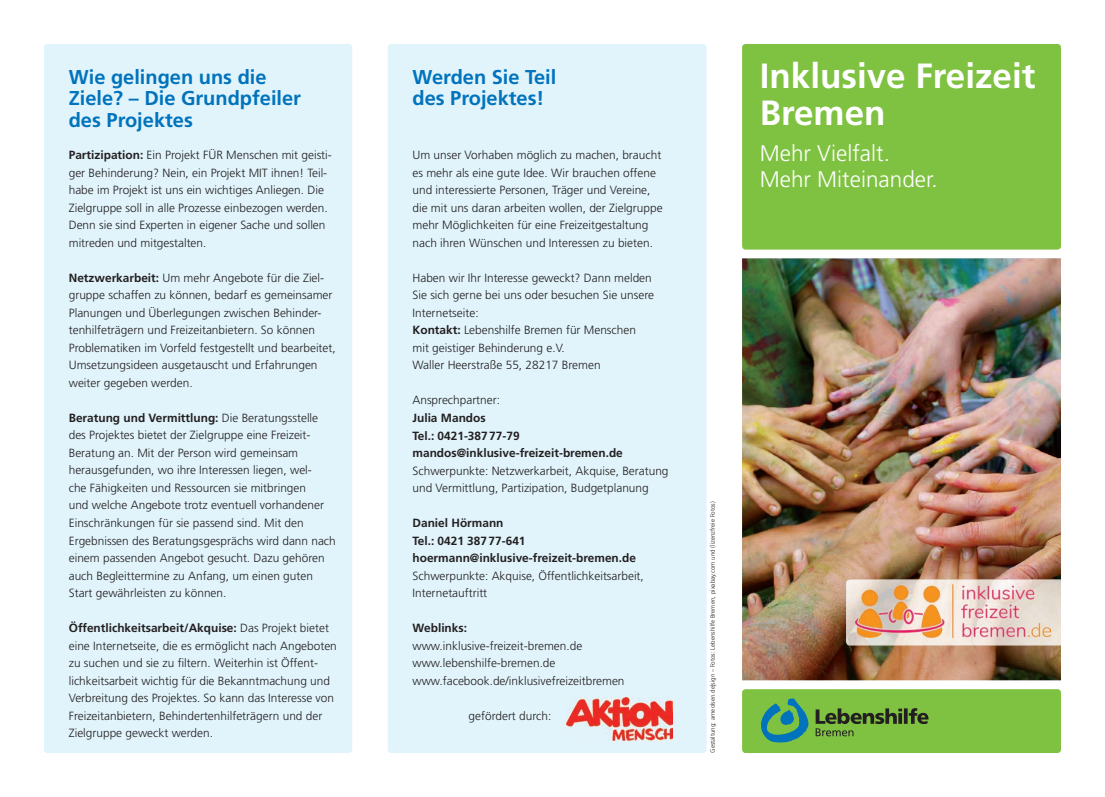
<style>
.page{position:relative;width:1105px;height:797px;background:#fff}
.page>*{position:absolute;margin:0;border:0;box-sizing:border-box;transform-origin:0 0}
.t1{font:700 35px/37.5px "Frutiger";color:#fff}
.t2{font:300 22.5px/26.2px "Frutiger";color:#fff}
.t3{font:700 20px/21.5px "Frutiger";color:#0073bc}
.t4{font:300 11.88px/17.5px "Frutiger";color:#231f20}
.t5{font:700 11.88px/17.5px "Frutiger";color:#231f20}
.t6{font:300 6.25px "Frutiger";color:#231f20}
.s1{font-weight:700}
</style>
<div class="page">
<div style="left:742px;top:44px;width:319px;height:205px;background:#7fc241;border-radius:4px"></div>
<div style="left:742px;top:689px;width:319px;height:64px;background:#7fc241;border-radius:4px"></div>
<div style="left:44px;top:44px;width:308px;height:709px;background:#e1f4fc;border-radius:4px"></div>
<div style="left:388px;top:44px;width:319px;height:709px;background:#e1f4fc;border-radius:4px"></div>
<img style="left:742px;top:258px;width:319px;height:422px">
<img style="left:846px;top:579px;width:215px;height:66px">
<img style="left:855px;top:584px;width:195px;height:53px">
<svg style="left:761px;top:698px;width:48px;height:44px"></svg>
<svg style="left:816px;top:708px;width:112px;height:28px"></svg>
<img style="left:567px;top:697px;width:106px;height:43px">
<h3 class="t3" style="left:69px;top:66px;width:234px">Wie gelingen uns die<br>Ziele? – Die Grundpfeiler des Projektes</h3>
<h3 class="t3" style="left:412px;top:66px;width:145px">Werden Sie Teil des Projektes!</h3>
<p class="t4" style="left:69px;top:146px;width:265px"><span class="s1">Partizipation:</span> Ein Projekt FÜR Menschen mit geisti&shy;ger Behinderung? Nein, ein Projekt MIT ihnen! Teil&shy;habe im Projekt ist uns ein wichtiges Anliegen. Die Zielgruppe soll in alle Prozesse einbezogen werden.<br>Denn sie sind Experten in eigener Sache und sollen mitreden und mitgestalten.</p>
<p class="t4" style="left:69px;top:269px;width:268px"><span class="s1">Netzwerkarbeit:</span> Um mehr Angebote für die Ziel&shy;gruppe schaffen zu können, bedarf es gemeinsamer Planungen und Überlegungen zwischen Behinder&shy;tenhilfeträgern und Freizeitanbietern. So können Problematiken im Vorfeld festgestellt und bearbeitet, Umsetzungsideen ausgetauscht und Erfahrungen weiter gegeben werden.</p>
<p class="t4" style="left:69px;top:409px;width:269px"><span class="s1">Beratung und Vermittlung:</span> Die Beratungsstelle des Projektes bietet der Zielgruppe eine Freizeit-Beratung an. Mit der Person wird gemeinsam herausgefunden, wo ihre Interessen liegen, wel-<br>che Fähigkeiten und Ressourcen sie mitbringen<br>und welche Angebote trotz eventuell vorhandener Einschränkungen für sie passend sind. Mit den Ergebnissen des Beratungsgesprächs wird dann nach einem passenden Angebot gesucht. Dazu gehören auch Begleittermine zu Anfang, um einen guten Start gewährleisten zu können.</p>
<p class="t4" style="left:69px;top:619px;width:270px"><span class="s1">Öffentlichkeitsarbeit/Akquise:</span> Das Projekt bietet eine Internetseite, die es ermöglicht nach Angeboten zu suchen und sie zu filtern. Weiterhin ist Öffent&shy;lichkeitsarbeit wichtig für die Bekanntmachung und Verbreitung des Projektes. So kann das Interesse von Freizeitanbietern, Behindertenhilfeträgern und der Zielgruppe geweckt werden.</p>
<p class="t4" style="left:412px;top:147px;width:252px">Um unser Vorhaben möglich zu machen, braucht es mehr als eine gute Idee. Wir brauchen offene und interessierte Personen, Träger und Vereine, die mit uns daran arbeiten wollen, der Zielgruppe mehr Möglichkeiten für eine Freizeitgestaltung nach ihren Wünschen und Interessen zu bieten.</p>
<p class="t4" style="left:412px;top:269px;width:243px">Haben wir Ihr Interesse geweckt? Dann melden Sie sich gerne bei uns oder besuchen Sie unsere Internetseite:<br><span class="s1">Kontakt:</span> Lebenshilfe Bremen für Menschen mit geistiger Behinderung e.V.<br>Waller Heerstraße 55, 28217 Bremen</p>
<p class="t4" style="left:412px;top:392px;width:89px">Ansprechpartner:</p>
<p class="t5" style="left:412px;top:409px;width:212px">Julia Mandos<br>Tel.: 0421-387 77-79 mandos@inklusive-freizeit-bremen.de</p>
<p class="t4" style="left:412px;top:462px;width:258px">Schwerpunkte: Netzwerkarbeit, Akquise, Beratung und Vermittlung, Partizipation, Budgetplanung</p>
<p class="t5" style="left:412px;top:514px;width:225px">Daniel Hörmann<br>Tel.: 0421 387 77-641 hoermann@inklusive-freizeit-bremen.de</p>
<p class="t4" style="left:412px;top:567px;width:233px">Schwerpunkte: Akquise, Öffentlichkeitsarbeit,<br>Internetauftritt</p>
<p class="t5" style="left:412px;top:619px;width:56px">Weblinks:</p>
<p class="t4" style="left:412px;top:637px;width:214px">www.inklusive-freizeit-bremen.de www.lebenshilfe-bremen.de www.facebook.de/inklusivefreizeitbremen</p>
<p class="t4" style="left:469px;top:707px;width:84px">gefördert durch:</p>
<p class="t6" style="left:709px;top:753px;width:253px;rotate:-90deg">Gestaltung: arneolsen.de|sign – Fotos: Lebenshilfe Bremen, pixabay.com und (lizenzfreie Fotos)</p>
<h1 class="t1" style="left:760px;top:57px;width:277px">Inklusive Freizeit<br>Bremen</h1>
<h2 class="t2" style="left:760px;top:140px;width:179px">Mehr Vielfalt.<br>Mehr Miteinander.</h2>
</div>
